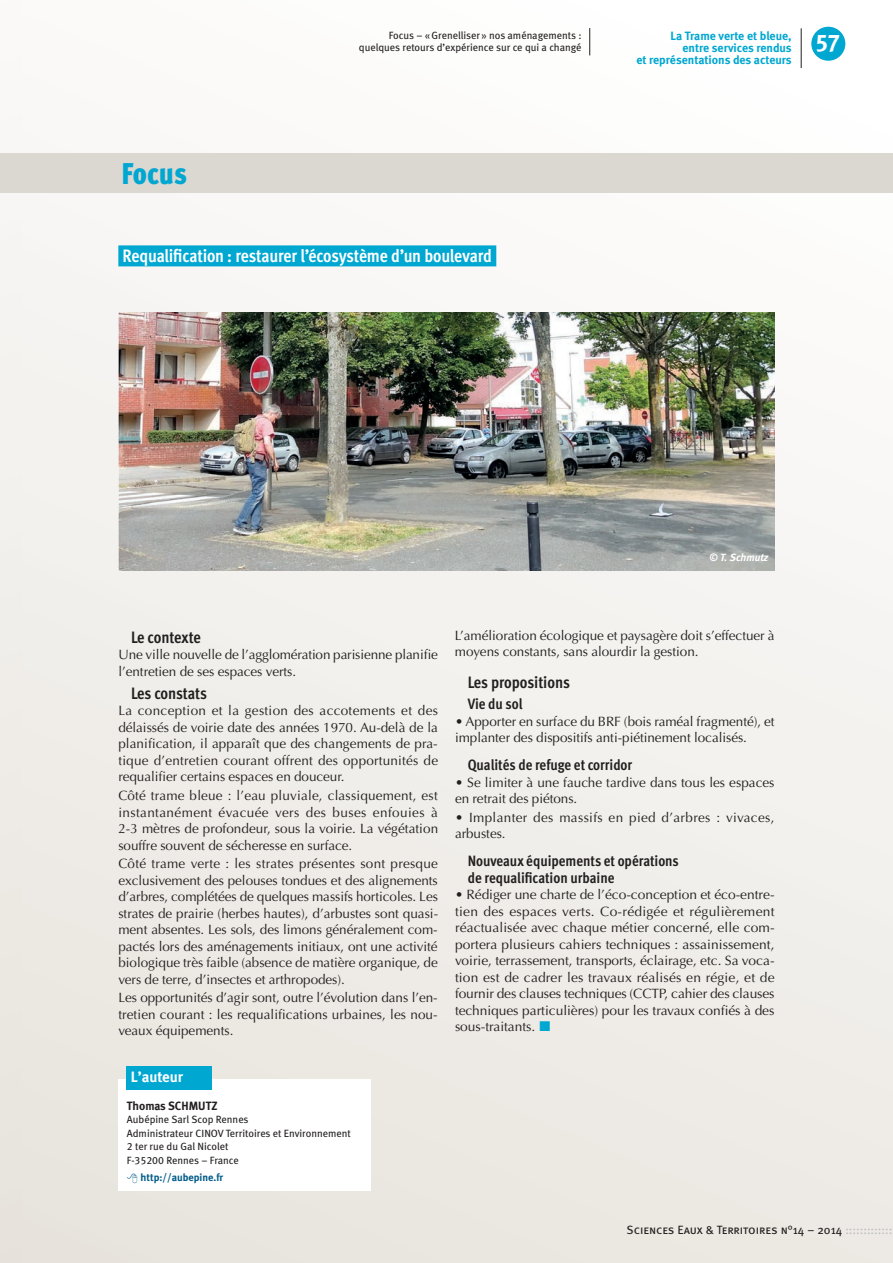
<style>
.page{position:relative;width:893px;height:1263px;background:#fff}
.page>*{position:absolute;margin:0;border:0;box-sizing:border-box;transform-origin:0 0}
.t1{font:900 30px "Meta Cond OT";letter-spacing:-.005em;color:#00a7d1}
.t2{font:24px "Meta Bold Caps Expert";color:#fff}
.t3{font:700 18px "Meta Cond OT";letter-spacing:-.015em;color:#fff}
.t4{font:700 16.5px "Meta Cond OT";letter-spacing:-.005em;color:#231f20}
.t5{font:700 15px/17px "Meta Cond OT";color:#231f20}
.t6{font:15px "Meta Bold LF";color:#fff}
.t7{font:13.5px/16.5px "Optima";letter-spacing:-.005em;color:#231f20;text-align:justify}
.t8{font:13.5px/16.5px "Optima";letter-spacing:.025em;color:#231f20}
.t9{font:700 12px/12px "Meta";color:#00a7d1;text-align:right}
.t10{font:12px "Meta Book Caps";color:#231f20}
.t11{font:12px "Meta Bold LF";color:#231f20}
.t12{font:10.5px/13.5px "Meta Book LF";color:#231f20;text-align:right}
.t13{font:10.5px "Meta Bold LF";color:#005c8a}
.t14{font:italic 10.5px "Meta Bold LF";color:#fff}
.s1{color:#bcbdc0}
</style>
<div class="page">
<div style="left:0;top:0;width:893px;height:1263px;background:linear-gradient(to bottom,#fdfdfc,#eae7e0)"></div>
<img style="left:118px;top:313px;width:657px;height:258px">
<div style="left:118px;top:245px;width:378px;height:21px;background:#00a7d1"></div>
<div style="left:0;top:0;width:21px;height:1263px;background:linear-gradient(to bottom,#faf9f8,#e7e3dc)"></div>
<div style="left:0;top:153px;width:893px;height:40px;background:#dbd7d1"></div>
<svg style="left:589px;top:28px;width:1px;height:27px"></svg>
<div style="left:118px;top:1079px;width:253px;height:112px;background:#fff"></div>
<div style="left:127px;top:1066px;width:85px;height:23px;background:#00a7d1"></div>
<div style="left:811px;top:27px;width:34px;height:34px;background:#00a7d1;border-radius:50%"></div>
<hr style="left:801px;top:28px;width:1px;height:40px;background:#231f20">
<svg style="left:540px;top:1021px;width:10px;height:10px"></svg>
<p class="t12" style="left:359px;top:29px;width:224px;line-height:12px">Focus – «Grenelliser» nos aménagements : quelques retours d’expérience sur ce qui a changé</p>
<p class="t9" style="left:636px;top:29px;width:157px">La Trame verte et bleue,<br>entre services rendus<br>et représentations des acteurs</p>
<h2 class="t2" style="left:816px;top:28px;width:25px">57</h2>
<h1 class="t1" style="left:122px;top:155px;width:67px">Focus</h1>
<h3 class="t3" style="left:123px;top:245px;width:371px">Requalification : restaurer l’écosystème d’un boulevard</h3>
<p class="t14" style="left:709px;top:551px;width:60px">© T. Schmutz</p>
<p class="t4" style="left:131px;top:626px;width:71px">Le contexte</p>
<p class="t7" style="left:118px;top:646px;width:321px">Une ville nouvelle de l’agglomération parisienne planifie l’entretien de ses espaces verts.</p>
<p class="t4" style="left:131px;top:682px;width:77px">Les constats</p>
<p class="t7" style="left:118px;top:703px;width:321px">La conception et la gestion des accotements et des délaissés de voirie date des années 1970. Au-delà de la planification, il apparaît que des changements de pra&shy;tique d’entretien courant offrent des opportunités de requalifier certains espaces en douceur.</p>
<p class="t7" style="left:118px;top:787px;width:321px">Côté trame bleue : l’eau pluviale, classiquement, est instantanément évacuée vers des buses enfouies à 2-3 mètres de profondeur, sous la voirie. La végétation souffre souvent de sécheresse en surface.</p>
<p class="t7" style="left:118px;top:855px;width:321px">Côté trame verte : les strates présentes sont presque exclusivement des pelouses tondues et des alignements d’arbres, complétées de quelques massifs horticoles. Les strates de prairie (herbes hautes), d’arbustes sont quasi&shy;ment absentes. Les sols, des limons généralement com&shy;pactés lors des aménagements initiaux, ont une activité biologique très faible (absence de matière organique, de vers de terre, d’insectes et arthropodes).</p>
<p class="t7" style="left:118px;top:990px;width:321px">Les opportunités d’agir sont, outre l’évolution dans l’en&shy;tretien courant : les requalifications urbaines, les nou&shy;veaux équipements.</p>
<p class="t6" style="left:131px;top:1068px;width:54px">L’auteur</p>
<p class="t11" style="left:127px;top:1098px;width:92px">Thomas SCHMUTZ</p>
<p class="t12" style="left:127px;top:1112px;width:225px;text-align:left">Aubépine Sarl Scop Rennes<br>Administrateur CINOV Territoires et Environnement<br>2 ter rue du Gal Nicolet<br>F-35200 Rennes – France</p>
<p class="t13" style="left:141px;top:1171px;width:84px">http://aubepine.fr</p>
<p class="t7" style="left:455px;top:627px;width:321px">L’amélioration écologique et paysagère doit s’effectuer à moyens constants, sans alourdir la gestion.</p>
<p class="t4" style="left:468px;top:672px;width:104px">Les propositions</p>
<p class="t5" style="left:468px;top:696px;width:56px">Vie du sol</p>
<p class="t7" style="left:455px;top:713px;width:321px">• Apporter en surface du BRF (bois raméal fragmenté), et implanter des dispositifs anti-piétinement localisés.</p>
<p class="t5" style="left:468px;top:757px;width:166px">Qualités de refuge et corridor</p>
<p class="t7" style="left:455px;top:774px;width:321px">• Se limiter à une fauche tardive dans tous les espaces en retrait des piétons.</p>
<p class="t8" style="left:455px;top:809px;width:321px">• Implanter des massifs en pied d’arbres : vivaces, arbustes.</p>
<p class="t5" style="left:468px;top:852px;width:213px">Nouveaux équipements et opérations de requalification urbaine</p>
<p class="t7" style="left:455px;top:887px;width:321px">• Rédiger une charte de l’éco-conception et éco-entre&shy;tien des espaces verts. Co-rédigée et régulièrement réactualisée avec chaque métier concerné, elle com&shy;portera plusieurs cahiers techniques : assainissement, voirie, terrassement, transports, éclairage, etc. Sa voca&shy;tion est de cadrer les travaux réalisés en régie, et de fournir des clauses techniques (CCTP, cahier des clauses techniques particulières) pour les travaux confiés à des sous-traitants.</p>
<p class="t10" style="left:627px;top:1223px;width:267px">Sciences Eaux &amp; Territoires n°14 – 2014 <span class="s1">:::::::::::::</span></p>
</div>
